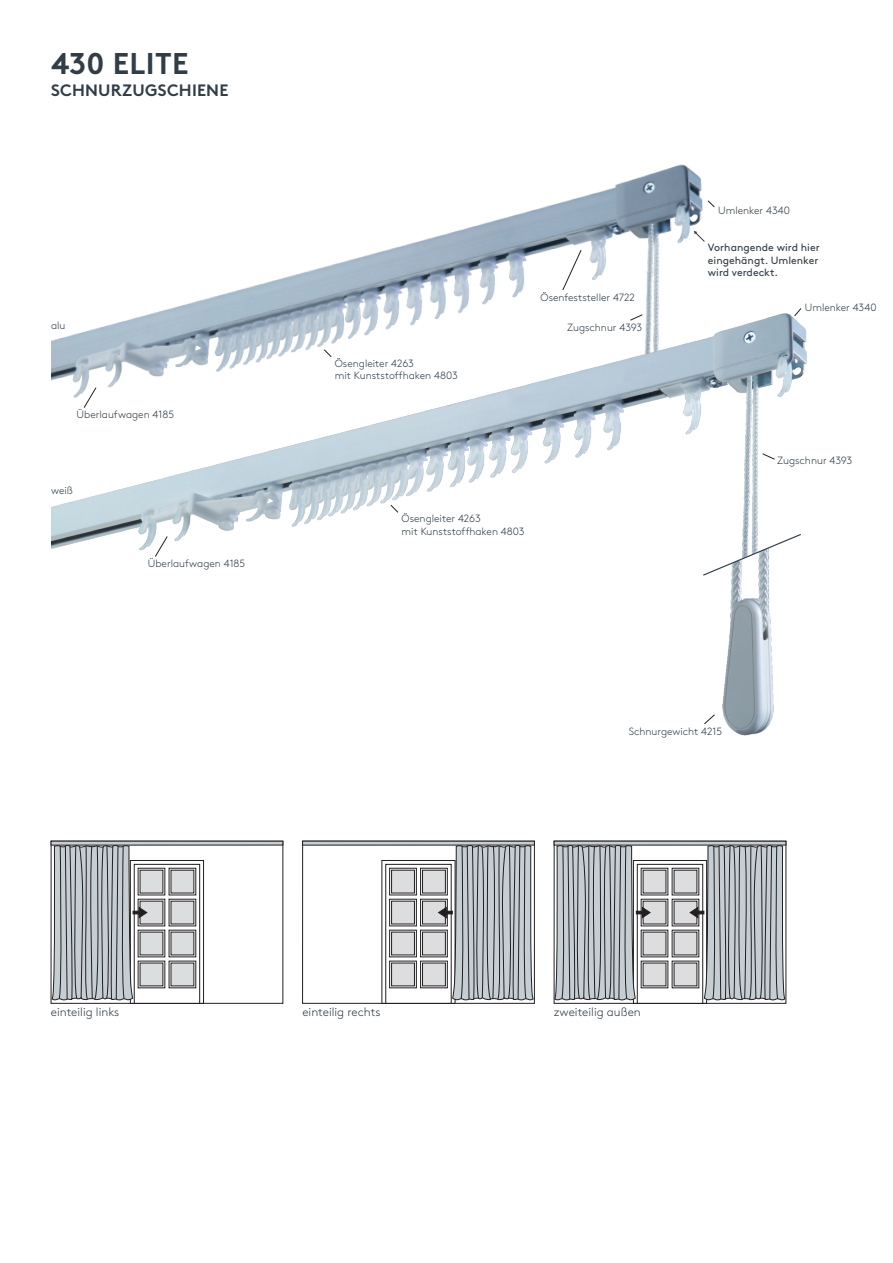
<style>
.page{position:relative;width:893px;height:1263px;background:#fff}
.page>*{position:absolute;margin:0;border:0;box-sizing:border-box;transform-origin:0 0}
.t1{font:700 30px "Brown Pro";letter-spacing:.01em;color:#313e48}
.t2{font:700 16.5px "Brown Pro";letter-spacing:.01em;color:#313e48}
.t3{font:300 12px "Brown Pro";color:#313e48}
.t4{font:300 10.5px/12.6px "Brown Pro";color:#313e48}
.t5{font:10.5px/12.6px "Brown Pro";color:#313e48}
</style>
<div class="page">
<img style="left:165px;top:164px;width:550px;height:146px">
<img style="left:51px;top:310px;width:756px;height:241px">
<svg style="left:694px;top:231px;width:11px;height:11px"></svg>
<svg style="left:707px;top:200px;width:8px;height:7px"></svg>
<svg style="left:794px;top:308px;width:7px;height:8px"></svg>
<svg style="left:630px;top:314px;width:13px;height:7px"></svg>
<svg style="left:762px;top:453px;width:13px;height:7px"></svg>
<svg style="left:84px;top:387px;width:12px;height:21px"></svg>
<svg style="left:155px;top:536px;width:13px;height:21px"></svg>
<svg style="left:562px;top:250px;width:19px;height:40px"></svg>
<svg style="left:324px;top:349px;width:8px;height:8px"></svg>
<svg style="left:390px;top:505px;width:8px;height:8px"></svg>
<svg style="left:696px;top:533px;width:106px;height:203px"></svg>
<svg style="left:51px;top:841px;width:232px;height:160px"></svg>
<svg style="left:302px;top:841px;width:233px;height:160px"></svg>
<svg style="left:554px;top:841px;width:232px;height:160px;background:#aeb2b5"></svg>
<h1 class="t1" style="left:51px;top:39px;width:139px">430 ELITE</h1>
<h2 class="t2" style="left:51px;top:77px;width:179px">SCHNURZUGSCHIENE</h2>
<p class="t4" style="left:51px;top:318px;width:16px">alu</p>
<p class="t4" style="left:77px;top:407px;width:99px">Überlaufwagen 4185</p>
<p class="t4" style="left:51px;top:484px;width:23px">weiß</p>
<p class="t4" style="left:148px;top:556px;width:99px">Überlaufwagen 4185</p>
<p class="t4" style="left:335px;top:356px;width:124px">Ösengleiter 4263<br>mit Kunststoffhaken 4803</p>
<p class="t4" style="left:541px;top:290px;width:96px">Ösenfeststeller 4722</p>
<p class="t4" style="left:567px;top:320px;width:77px">Zugschnur 4393</p>
<p class="t4" style="left:402px;top:512px;width:124px">Ösengleiter 4263<br>mit Kunststoffhaken 4803</p>
<p class="t4" style="left:718px;top:203px;width:73px">Umlenker 4340</p>
<p class="t5" style="left:708px;top:240px;width:113px">Vorhangende wird hier eingehängt. Umlenker wird verdeckt.</p>
<p class="t4" style="left:805px;top:300px;width:73px">Umlenker 4340</p>
<p class="t4" style="left:777px;top:453px;width:77px">Zugschnur 4393</p>
<p class="t4" style="left:629px;top:724px;width:95px">Schnurgewicht 4215</p>
<p class="t3" style="left:51px;top:1003px;width:70px">einteilig links</p>
<p class="t3" style="left:302px;top:1003px;width:80px">einteilig rechts</p>
<p class="t3" style="left:554px;top:1003px;width:88px">zweiteilig außen</p>
</div>
